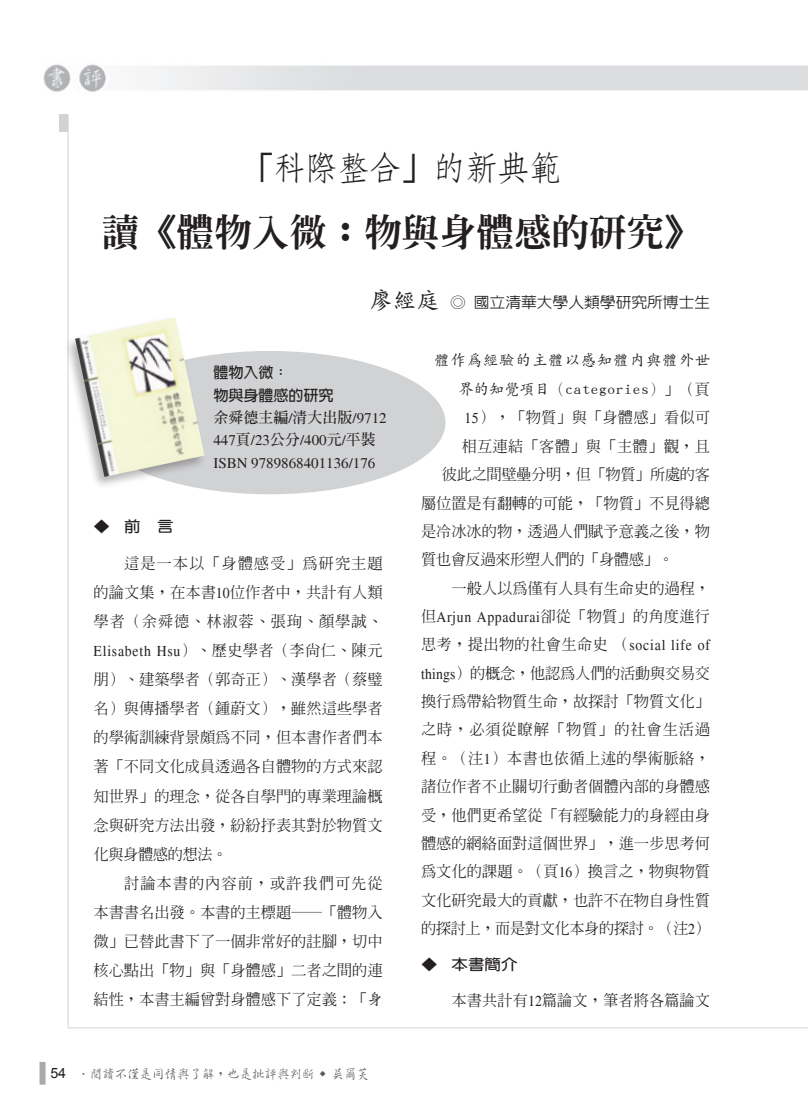
<style>
.page{position:relative;width:808px;height:1106px;background:#fff}
.page>*{position:absolute;margin:0;border:0;box-sizing:border-box;transform-origin:0 0}
._01-標題{font:800 37.5px "AR Ming B5";color:#231f20}
._02-標題仿宋{font:500 34.5px "AR Fang Song B5";letter-spacing:-.075em;color:#231f20}
._04-內文{font:500 15.3px/29.1px "AR Ming B5";letter-spacing:-.005em;color:#231f20;text-align:justify}
._04-內文-2{font:500 15.3px "AR Kai B5";letter-spacing:.065em;color:#231f20}
._04-內文-3{font:500 15.3px "AR Ming B5";letter-spacing:-.03em;color:#231f20}
._10-書名下{font:15px "Times";color:#231f20}
._01-標題-2{font:500 15px "AR New Hei B5";color:#231f20;scale:1.05 1}
._10-書名下-2{font:700 15px "AR Ming B5";color:#231f20}
._09-備註-書名{font:700 15px "AR New Hei B5";color:#231f20}
._05-標{font:700 14.85px "AR Yuan B5";color:#231f20;scale:1.11 1}
.t1{font:14.25px "Arial";color:#231f20}
.名人語錄{font:500 13.5px "AR Xing Shu B5";letter-spacing:-.075em;color:#57585a}
.s1{font-family:"AR Kai B5";font-weight:700;font-size:22.5px}
.s2{font-family:"Times";font-weight:400}
.s3{font-family:"AR Ming B5";font-weight:700}
.s4{font-family:"AR Kai B5"}
.s5{font-family:"AR Ming B5"}
</style>
<div class="page">
<div style="left:40px;top:1061px;width:6px;height:23px;background:#a8a9ad"></div>
<hr style="left:68px;top:1027px;width:740px;height:1px;background:#d1d2d4">
<hr style="left:68px;top:115px;width:1px;height:912px;background:#d1d2d4">
<div style="left:60px;top:115px;width:8px;height:17px;background:#d1d2d4"></div>
<img style="left:43px;top:64px;width:765px;height:28px">
<div style="left:94px;top:351px;width:351px;height:143px;background:#d1d2d4;border-radius:50%"></div>
<div style="left:62px;top:314px;width:153px;height:182px;background:#231f20;opacity:.33"></div>
<img style="left:75px;top:317px;width:130px;height:160px">
<p class="_02-標題仿宋" style="left:241px;top:150px;width:323px">「科際整合」的新典範</p>
<p class="_01-標題" style="left:102px;top:213px;width:601px">讀《體物入微：物與身體感的研究》</p>
<p class="_01-標題-2" style="left:370px;top:295px;width:325px"><span class="s1">廖經庭</span> ◎ 國立清華大學人類學研究所博士生</p>
<p class="_09-備註-書名" style="left:213px;top:365px;width:76px">體物入微：</p>
<p class="_09-備註-書名" style="left:213px;top:387px;width:121px">物與身體感的研究</p>
<p class="_10-書名下-2" style="left:213px;top:409px;width:175px">余舜德主編<span class="s2">/</span>清大出版<span class="s2">/9712</span></p>
<p class="_10-書名下" style="left:213px;top:432px;width:164px">447<span class="s3">頁</span>/23<span class="s3">公分</span>/400<span class="s3">元</span>/<span class="s3">平裝</span></p>
<p class="_10-書名下" style="left:213px;top:454px;width:164px">ISBN 9789868401136/176</p>
<p class="_05-標" style="left:94px;top:519px;width:74px">◆ 前　言</p>
<p class="_04-內文" style="left:94px;top:548px;width:291px;text-indent:31px">這是一本以「身體感受」為研究主題的論文集，在本書<span class="s2">10</span>位作者中，共計有人類學者（余舜德、林淑蓉、張珣、顏學誠、<span class="s2">Elisabeth Hsu</span>）、歷史學者（李尚仁、陳元朋）、建築學者（郭奇正）、漢學者（蔡璧名）與傳播學者（鍾蔚文），雖然這些學者的學術訓練背景頗為不同，但本書作者們本著「不同文化成員透過各自體物的方式來認知世界」的理念，從各自學門的專業理論概念與研究方法出發，紛紛抒表其對於物質文化與身體感的想法。</p>
<p class="_04-內文" style="left:94px;top:868px;width:291px;text-indent:31px">討論本書的內容前，或許我們可先從本書書名出發。本書的主標題─「體物入微」已替此書下了一個非常好的註腳，切中核心點出「物」與「身體感」二者之間的連結性，本書主編曾對身體感下了定義：「<span class="s4">身</span></p>
<p class="t1" style="left:50px;top:1063px;width:17px">54</p>
<p class="名人語錄" style="left:77px;top:1067px;width:294px">．閱讀不僅是同情與了解，也是批評與判斷 <sup>◆</sup> 吳爾芙</p>
<p class="_04-內文-2" style="left:434px;top:353px;width:277px">體作為經驗的主體以感知體內與體外世</p>
<p class="_04-內文-2" style="left:458px;top:381px;width:253px">界的知覺項目（categories）<span class="s5">」（頁</span></p>
<p class="_04-內文" style="left:464px;top:403px;width:247px"><span class="s2">15</span>），「物質」與「身體感」看似可</p>
<p class="_04-內文" style="left:461px;top:431px;width:250px">相互連結「客體」與「主體」觀，且</p>
<p class="_04-內文-3" style="left:442px;top:466px;width:270px">彼此之間壁壘分明，但「物質」所處的客</p>
<p class="_04-內文" style="left:421px;top:488px;width:291px">屬位置是有翻轉的可能，「物質」不見得總</p>
<p class="_04-內文" style="left:421px;top:516px;width:291px">是冷冰冰的物，透過人們賦予意義之後，物</p>
<p class="_04-內文-3" style="left:421px;top:552px;width:254px">質也會反過來形塑人們的「身體感」。</p>
<p class="_04-內文" style="left:421px;top:573px;width:291px;line-height:28.3px;text-indent:31px">一般人以為僅有人具有生命史的過程，但<span class="s2">Arjun Appadurai</span>卻從「物質」的角度進行思考，提出物的社會生命史（<span class="s2">social life of things</span>）的概念，他認為人們的活動與交易交換行為帶給物質生命，故探討「物質文化」之時，必須從瞭解「物質」的社會生活過程。（注<span class="s2">1</span>）本書也依循上述的學術脈絡，諸位作者不止關切行動者個體內部的身體感受，他們更希望從「有經驗能力的身經由身體感的網絡面對這個世界」，進一步思考何為文化的課題。（頁<span class="s2">16</span>）換言之，物與物質文化研究最大的貢獻，也許不在物自身性質的探討上，而是對文化本身的探討。（注<span class="s2">2</span>）</p>
<p class="_05-標" style="left:421px;top:956px;width:89px">◆ 本書簡介</p>
<p class="_04-內文" style="left:452px;top:985px;width:260px">本書共計有<span class="s2">12</span>篇論文，筆者將各篇論文</p>
</div>
